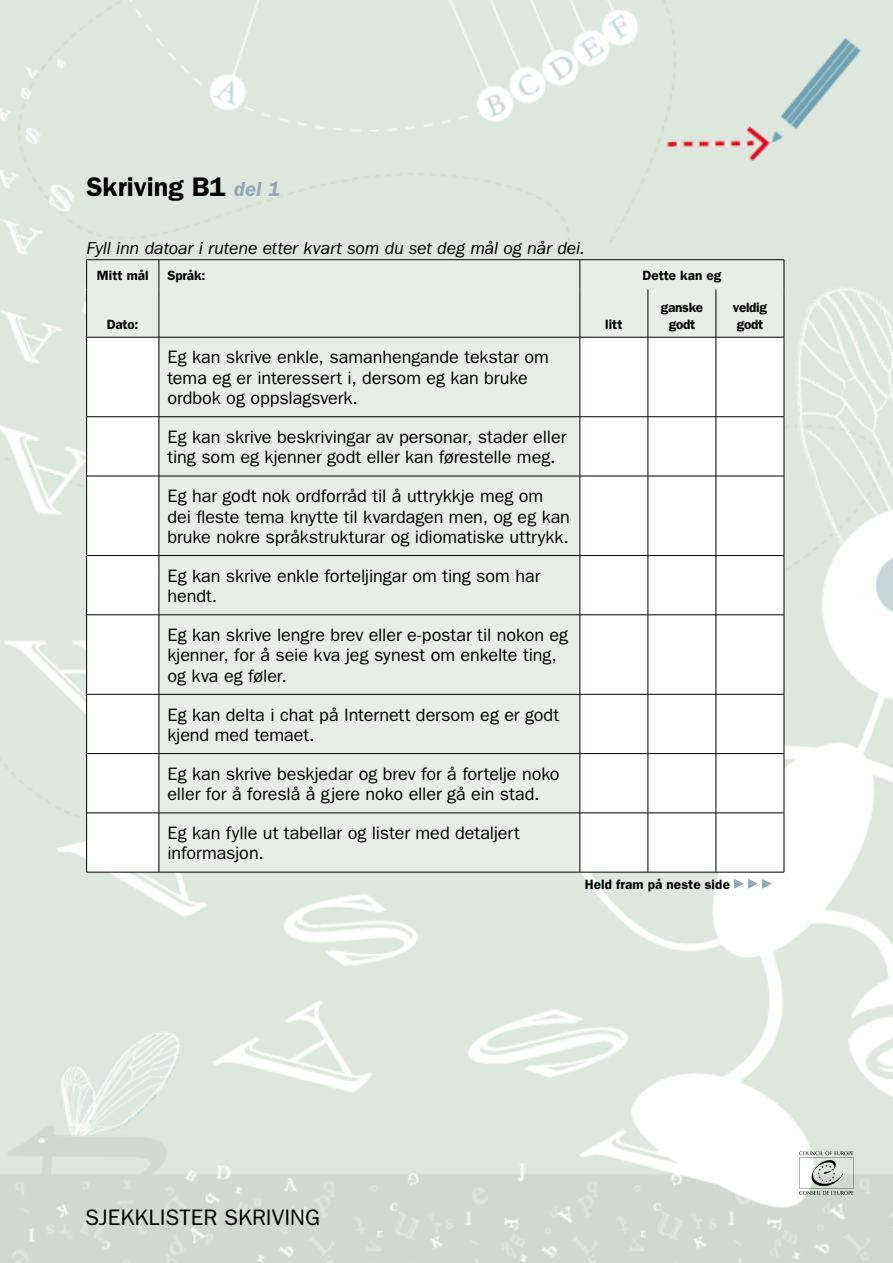
<style>
.page{position:relative;width:893px;height:1263px;background:#fff}
.page>*{position:absolute;margin:0;border:0;box-sizing:border-box;transform-origin:0 0}
.Overskrift_1{font:600 27px "Franklin Gothic";color:#000}
.t1{font:22.5px "Franklin Gothic";color:#000}
.Sjekklistebrød{font:18px/20.2px "Franklin Gothic";letter-spacing:-.005em;color:#000}
.Ingress{font:italic 18px "Franklin Gothic";letter-spacing:-.01em;color:#000}
.Overskrift_1-2{font:600 13.5px "Franklin Gothic";letter-spacing:-.015em;color:#000}
.TABELLHODE{font:600 13.5px "Franklin Gothic";letter-spacing:.01em;color:#000}
.s1{font-style:italic;font-size:21px;color:#93a8b4}
</style>
<div class="page">
<img style="left:0;top:0;width:893px;height:1263px">
<svg style="left:799px;top:1151px;width:54px;height:44px"></svg>
<div style="left:87px;top:260px;width:697px;height:77px;background:#e7eee6"></div>
<svg style="left:87px;top:338px;width:697px;height:534px"></svg>
<div style="left:160px;top:338px;width:420px;height:534px;background:#e7eee6"></div>
<svg style="left:159px;top:260px;width:1px;height:29px"></svg>
<svg style="left:580px;top:260px;width:1px;height:29px"></svg>
<hr style="left:648px;top:289px;width:1px;height:48px;background:#000">
<hr style="left:716px;top:289px;width:1px;height:48px;background:#000">
<hr style="left:86px;top:337px;width:1px;height:80px;background:#000">
<hr style="left:159px;top:337px;width:421px;height:1px;background:#000">
<hr style="left:159px;top:337px;width:1px;height:80px;background:#000">
<hr style="left:580px;top:337px;width:1px;height:80px;background:#000">
<hr style="left:648px;top:337px;width:1px;height:80px;background:#000">
<hr style="left:716px;top:337px;width:1px;height:80px;background:#000">
<hr style="left:784px;top:337px;width:1px;height:80px;background:#000">
<hr style="left:86px;top:416px;width:73px;height:1px;background:#000">
<hr style="left:86px;top:417px;width:1px;height:59px;background:#000">
<hr style="left:580px;top:416px;width:68px;height:1px;background:#000">
<hr style="left:648px;top:416px;width:68px;height:1px;background:#000">
<hr style="left:648px;top:417px;width:1px;height:59px;background:#000">
<hr style="left:716px;top:416px;width:68px;height:1px;background:#000">
<hr style="left:716px;top:417px;width:1px;height:59px;background:#000">
<hr style="left:784px;top:417px;width:1px;height:59px;background:#000">
<hr style="left:86px;top:476px;width:73px;height:1px;background:#000">
<hr style="left:86px;top:476px;width:1px;height:79px;background:#000">
<hr style="left:580px;top:476px;width:68px;height:1px;background:#000">
<hr style="left:648px;top:476px;width:68px;height:1px;background:#000">
<hr style="left:648px;top:476px;width:1px;height:79px;background:#000">
<hr style="left:716px;top:476px;width:68px;height:1px;background:#000">
<hr style="left:716px;top:476px;width:1px;height:79px;background:#000">
<hr style="left:784px;top:476px;width:1px;height:79px;background:#000">
<hr style="left:86px;top:555px;width:73px;height:1px;background:#000">
<hr style="left:86px;top:556px;width:1px;height:59px;background:#000">
<hr style="left:580px;top:555px;width:68px;height:1px;background:#000">
<hr style="left:648px;top:555px;width:68px;height:1px;background:#000">
<hr style="left:648px;top:556px;width:1px;height:59px;background:#000">
<hr style="left:716px;top:555px;width:68px;height:1px;background:#000">
<hr style="left:716px;top:556px;width:1px;height:59px;background:#000">
<hr style="left:784px;top:556px;width:1px;height:59px;background:#000">
<hr style="left:86px;top:614px;width:73px;height:1px;background:#000">
<hr style="left:86px;top:615px;width:1px;height:79px;background:#000">
<hr style="left:580px;top:614px;width:68px;height:1px;background:#000">
<hr style="left:648px;top:614px;width:68px;height:1px;background:#000">
<hr style="left:648px;top:615px;width:1px;height:79px;background:#000">
<hr style="left:716px;top:614px;width:68px;height:1px;background:#000">
<hr style="left:716px;top:615px;width:1px;height:79px;background:#000">
<hr style="left:784px;top:615px;width:1px;height:79px;background:#000">
<hr style="left:86px;top:694px;width:73px;height:1px;background:#000">
<hr style="left:86px;top:694px;width:1px;height:59px;background:#000">
<hr style="left:580px;top:694px;width:68px;height:1px;background:#000">
<hr style="left:648px;top:694px;width:68px;height:1px;background:#000">
<hr style="left:648px;top:694px;width:1px;height:59px;background:#000">
<hr style="left:716px;top:694px;width:68px;height:1px;background:#000">
<hr style="left:716px;top:694px;width:1px;height:59px;background:#000">
<hr style="left:784px;top:694px;width:1px;height:59px;background:#000">
<hr style="left:86px;top:753px;width:73px;height:1px;background:#000">
<hr style="left:86px;top:754px;width:1px;height:59px;background:#000">
<hr style="left:580px;top:753px;width:68px;height:1px;background:#000">
<hr style="left:648px;top:753px;width:68px;height:1px;background:#000">
<hr style="left:648px;top:754px;width:1px;height:59px;background:#000">
<hr style="left:716px;top:753px;width:68px;height:1px;background:#000">
<hr style="left:716px;top:754px;width:1px;height:59px;background:#000">
<hr style="left:784px;top:754px;width:1px;height:59px;background:#000">
<hr style="left:86px;top:813px;width:73px;height:1px;background:#000">
<hr style="left:86px;top:813px;width:1px;height:59px;background:#000">
<hr style="left:580px;top:813px;width:68px;height:1px;background:#000">
<hr style="left:648px;top:813px;width:68px;height:1px;background:#000">
<hr style="left:648px;top:813px;width:1px;height:59px;background:#000">
<hr style="left:716px;top:813px;width:68px;height:1px;background:#000">
<hr style="left:716px;top:813px;width:1px;height:59px;background:#000">
<hr style="left:784px;top:813px;width:1px;height:59px;background:#000">
<hr style="left:86px;top:872px;width:73px;height:1px;background:#000">
<hr style="left:580px;top:872px;width:68px;height:1px;background:#000">
<hr style="left:648px;top:872px;width:68px;height:1px;background:#000">
<hr style="left:716px;top:872px;width:68px;height:1px;background:#000">
<hr style="left:159px;top:289px;width:1px;height:48px;background:#000">
<hr style="left:580px;top:289px;width:1px;height:48px;background:#000">
<hr style="left:86px;top:259px;width:73px;height:1px;background:#000">
<svg style="left:86px;top:260px;width:1px;height:29px"></svg>
<hr style="left:159px;top:259px;width:421px;height:1px;background:#000">
<hr style="left:580px;top:259px;width:68px;height:1px;background:#000">
<hr style="left:648px;top:259px;width:68px;height:1px;background:#000">
<hr style="left:716px;top:259px;width:68px;height:1px;background:#000">
<svg style="left:784px;top:260px;width:1px;height:29px"></svg>
<hr style="left:86px;top:289px;width:1px;height:48px;background:#000">
<hr style="left:784px;top:289px;width:1px;height:48px;background:#000">
<hr style="left:86px;top:337px;width:73px;height:1px;background:#000">
<hr style="left:580px;top:337px;width:68px;height:1px;background:#000">
<hr style="left:648px;top:337px;width:68px;height:1px;background:#000">
<hr style="left:716px;top:337px;width:68px;height:1px;background:#000">
<hr style="left:159px;top:417px;width:1px;height:59px;background:#000">
<hr style="left:159px;top:476px;width:1px;height:79px;background:#000">
<hr style="left:159px;top:556px;width:1px;height:59px;background:#000">
<hr style="left:159px;top:615px;width:1px;height:79px;background:#000">
<hr style="left:159px;top:694px;width:1px;height:59px;background:#000">
<hr style="left:159px;top:754px;width:1px;height:59px;background:#000">
<hr style="left:159px;top:813px;width:1px;height:59px;background:#000">
<hr style="left:159px;top:416px;width:421px;height:1px;background:#000">
<hr style="left:580px;top:417px;width:1px;height:59px;background:#000">
<hr style="left:580px;top:476px;width:1px;height:79px;background:#000">
<hr style="left:580px;top:556px;width:1px;height:59px;background:#000">
<hr style="left:580px;top:615px;width:1px;height:79px;background:#000">
<hr style="left:580px;top:694px;width:1px;height:59px;background:#000">
<hr style="left:580px;top:754px;width:1px;height:59px;background:#000">
<hr style="left:580px;top:813px;width:1px;height:59px;background:#000">
<hr style="left:159px;top:476px;width:421px;height:1px;background:#000">
<hr style="left:159px;top:555px;width:421px;height:1px;background:#000">
<hr style="left:159px;top:614px;width:421px;height:1px;background:#000">
<hr style="left:159px;top:694px;width:421px;height:1px;background:#000">
<hr style="left:159px;top:753px;width:421px;height:1px;background:#000">
<hr style="left:159px;top:813px;width:421px;height:1px;background:#000">
<hr style="left:159px;top:872px;width:421px;height:1px;background:#000">
<svg style="left:734px;top:879px;width:38px;height:10px"></svg>
<p class="Overskrift_1" style="left:86px;top:171px;width:195px">Skriving B1 <span class="s1">del 1</span></p>
<p class="Ingress" style="left:86px;top:238px;width:500px">Fyll inn datoar i rutene etter kvart som du set deg mål og når dei.</p>
<p class="Overskrift_1-2" style="left:97px;top:267px;width:53px">Mitt mål</p>
<p class="Overskrift_1-2" style="left:167px;top:267px;width:40px">Språk:</p>
<p class="Overskrift_1-2" style="left:642px;top:267px;width:80px">Dette kan eg</p>
<p class="Overskrift_1-2" style="left:107px;top:316px;width:33px">Dato:</p>
<p class="Overskrift_1-2" style="left:605px;top:316px;width:19px">litt</p>
<p class="Overskrift_1-2" style="left:661px;top:300px;width:44px">ganske</p>
<p class="Overskrift_1-2" style="left:669px;top:316px;width:28px">godt</p>
<p class="Sjekklistebrød" style="left:167px;top:347px;width:383px">Eg kan skrive enkle, samanhengande tekstar om tema eg er interessert i, dersom eg kan bruke ordbok og oppslagsverk.</p>
<p class="Sjekklistebrød" style="left:167px;top:427px;width:400px">Eg kan skrive beskrivingar av personar, stader eller ting som eg kjenner godt eller kan førestelle meg.</p>
<p class="Sjekklistebrød" style="left:167px;top:486px;width:404px">Eg har godt nok ordforråd til å uttrykkje meg om dei fleste tema knytte til kvardagen men, og eg kan bruke nokre språkstrukturar og idiomatiske uttrykk.</p>
<p class="Sjekklistebrød" style="left:167px;top:566px;width:374px">Eg kan skrive enkle forteljingar om ting som har hendt.</p>
<p class="Sjekklistebrød" style="left:167px;top:625px;width:402px">Eg kan skrive lengre brev eller e-postar til nokon eg kjenner, for å seie kva jeg synest om enkelte ting, og kva eg føler.</p>
<p class="Sjekklistebrød" style="left:167px;top:704px;width:393px">Eg kan delta i chat på Internett dersom eg er godt kjend med temaet.</p>
<p class="Sjekklistebrød" style="left:167px;top:764px;width:394px">Eg kan skrive beskjedar og brev for å fortelje noko eller for å foreslå å gjere noko eller gå ein stad.</p>
<p class="Sjekklistebrød" style="left:167px;top:823px;width:354px">Eg kan fylle ut tabellar og lister med detaljert informasjon.</p>
<p class="Overskrift_1-2" style="left:733px;top:300px;width:36px">veldig</p>
<p class="Overskrift_1-2" style="left:737px;top:316px;width:28px">godt</p>
<p class="t1" style="left:85px;top:1204px;width:236px">SJEKKLISTER SKRIVING</p>
<p class="TABELLHODE" style="left:585px;top:876px;width:147px">Held fram på neste side</p>
</div>
